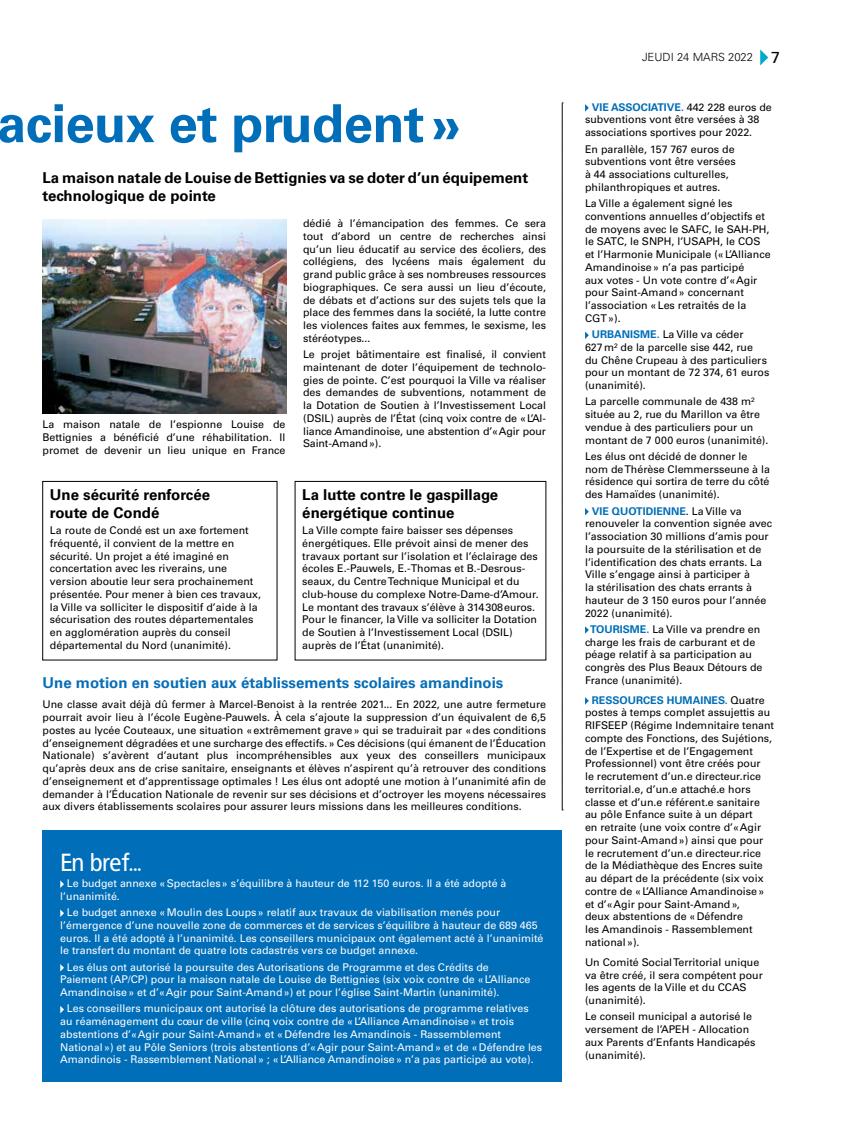
<style>
.page{position:relative;width:851px;height:1134px;background:#fff}
.page>*{position:absolute;margin:0;border:0;box-sizing:border-box;transform-origin:0 0}
.t1{font:700 52.5px "Univers LT";letter-spacing:-.01em;color:#006eb8}
.t2{font:25px "Francophil Sans";letter-spacing:-.015em;color:#fff}
.t3{font:700 15px/18px "Univers LT";color:#000}
.t4{font:700 15px "Univers LT";color:#066eb7}
.t5{font:300 11.25px "Univers LT";color:#000}
.t6{font:10.62px/12.8px "Univers LT";color:#000}
.t7{font:10.62px/12.8px "Univers LT";color:#fff}
.s1{font-weight:400;font-size:16px}
.s2{font-weight:700;color:#006eb8}
</style>
<div class="page">
<svg style="left:760px;top:49px;width:8px;height:16px"></svg>
<div style="left:43px;top:830px;width:519px;height:251px;background:#006eb8"></div>
<svg style="left:60px;top:880px;width:4px;height:8px"></svg>
<svg style="left:60px;top:909px;width:4px;height:8px"></svg>
<svg style="left:60px;top:964px;width:4px;height:7px"></svg>
<svg style="left:60px;top:1006px;width:4px;height:7px"></svg>
<svg style="left:585px;top:104px;width:3px;height:8px"></svg>
<svg style="left:585px;top:331px;width:3px;height:8px"></svg>
<svg style="left:585px;top:508px;width:3px;height:7px"></svg>
<svg style="left:585px;top:626px;width:3px;height:8px"></svg>
<svg style="left:585px;top:697px;width:3px;height:8px"></svg>
<svg style="left:562px;top:103px;width:1px;height:708px"></svg>
<img style="left:43px;top:219px;width:243px;height:194px">
<h1 class="t1" style="left:-3px;top:93px;width:465px">acieux et prudent »</h1>
<h3 class="t3" style="left:43px;top:169px;width:487px">La maison natale de Louise de Bettignies va se doter d’un équipement technologique de pointe</h3>
<p class="t6" style="left:43px;top:418px;width:244px;text-align:justify">La maison natale de l’espionne Louise de Bettignies a bénéficié d’une réhabilitation. Il promet de devenir un lieu unique en France</p>
<h3 class="t3" style="left:50px;top:486px;width:162px">Une sécurité renforcée route de Condé</h3>
<p class="t6" style="left:50px;top:524px;width:213px">La route de Condé est un axe fortement fréquenté, il convient de la mettre en sécurité. Un projet a été imaginé en concertation avec les riverains, une version aboutie leur sera prochainement présentée. Pour mener à bien ces travaux, la Ville va solliciter le dispositif d’aide à la sécurisation des routes départementales en agglomération auprès du conseil départemental du Nord (unanimité).</p>
<p class="t6" style="left:303px;top:217px;width:244px;text-align:justify">dédié à l’émancipation des femmes. Ce sera tout d’abord un centre de recherches ainsi qu’un lieu éducatif au service des écoliers, des collégiens, des lycéens mais également du grand public grâce à ses nombreuses ressources biographiques. Ce sera aussi un lieu d’écoute, de débats et d’actions sur des sujets tels que la place des femmes dans la société, la lutte contre les violences faites aux femmes, le sexisme, les stéréotypes...</p>
<p class="t6" style="left:303px;top:348px;width:244px;text-align:justify">Le projet bâtimentaire est finalisé, il convient maintenant de doter l’équipement de technolo&shy;gies de pointe. C’est pourquoi la Ville va réaliser des demandes de subventions, notamment de la Dotation de Soutien à l’Investissement Local (DSIL) auprès de l’État (cinq voix contre de «L’Al&shy;liance Amandinoise, une abstention d’«Agir pour Saint-Amand»).</p>
<h3 class="t3" style="left:302px;top:486px;width:197px">La lutte contre le gaspillage énergétique continue</h3>
<p class="t6" style="left:302px;top:524px;width:238px">La Ville compte faire baisser ses dépenses énergétiques. Elle prévoit ainsi de mener des travaux portant sur l’isolation et l’éclairage des écoles E.-Pauwels, E.-Thomas et B.-Desrous&shy;seaux, du Centre Technique Municipal et du club-house du complexe Notre-Dame-d’Amour.<br>Le montant des travaux s’élève à 314308euros.<br>Pour le financer, la Ville va solliciter la Dotation de Soutien à l’Investissement Local (DSIL) auprès de l’État (unanimité).</p>
<h3 class="t4" style="left:43px;top:674px;width:462px">Une motion en soutien aux établissements scolaires amandinois</h3>
<p class="t6" style="left:43px;top:698px;width:505px;text-align:justify">Une classe avait déjà dû fermer à Marcel-Benoist à la rentrée 2021... En 2022, une autre fermeture pourrait avoir lieu à l’école Eugène-Pauwels. À cela s’ajoute la suppression d’un équivalent de 6,5 postes au lycée Couteaux, une situation «extrêmement grave» qui se traduirait par «des conditions d’enseignement dégradées et une surcharge des effectifs.» Ces décisions (qui émanent de l’Éducation Nationale) s’avèrent d’autant plus incompréhensibles aux yeux des conseillers municipaux qu’après deux ans de crise sanitaire, enseignants et élèves n’aspirent qu’à retrouver des conditions d’enseignement et d’apprentissage optimales ! Les élus ont adopté une motion à l’unanimité afin de demander à l’Éducation Nationale de revenir sur ses décisions et d’octroyer les moyens nécessaires aux divers établissements scolaires pour assurer leurs missions dans les meilleures conditions.</p>
<h2 class="t2" style="left:60px;top:848px;width:83px">En bref...</h2>
<p class="t7" style="left:60px;top:877px;width:447px;text-indent:7px">Le budget annexe «Spectacles» s’équilibre à hauteur de 112 150 euros. Il a été adopté à l’unanimité.</p>
<p class="t7" style="left:60px;top:906px;width:484px;text-indent:7px">Le budget annexe «Moulin des Loups» relatif aux travaux de viabilisation menés pour l’émergence d’une nouvelle zone de commerces et de services s’équilibre à hauteur de 689 465 euros. Il a été adopté à l’unanimité. Les conseillers municipaux ont également acté à l’unanimité le transfert du montant de quatre lots cadastrés vers ce budget annexe.</p>
<p class="t7" style="left:60px;top:960px;width:471px;text-indent:7px">Les élus ont autorisé la poursuite des Autorisations de Programme et des Crédits de<br>Paiement (AP/CP) pour la maison natale de Louise de Bettignies (six voix contre de «L’Alliance<br>Amandinoise» et d’«Agir pour Saint-Amand») et pour l’église Saint-Martin (unanimité).</p>
<p class="t7" style="left:60px;top:1002px;width:483px;text-indent:7px">Les conseillers municipaux ont autorisé la clôture des autorisations de programme relatives au réaménagement du cœur de ville (cinq voix contre de «L’Alliance Amandinoise» et trois abstentions d’«Agir pour Saint-Amand» et «Défendre les Amandinois - Rassemblement National») et au Pôle Seniors (trois abstentions d’«Agir pour Saint-Amand» et de «Défendre les Amandinois - Rassemblement National» ; «L’Alliance Amandinoise» n’a pas participé au vote).</p>
<p class="t5" style="left:642px;top:50px;width:139px">JEUDI 24 MARS 2022 <span class="s1">7</span></p>
<p class="t6" style="left:585px;top:101px;width:188px;text-indent:7px"><span class="s2">VIE ASSOCIATIVE.</span> 442 228 euros de subventions vont être versées à 38 associations sportives pour 2022.</p>
<p class="t6" style="left:585px;top:142px;width:152px">En parallèle, 157 767 euros de subventions vont être versées à 44 associations culturelles, philanthropiques et autres.</p>
<p class="t6" style="left:585px;top:197px;width:187px">La Ville a également signé les conventions annuelles d’objectifs et de moyens avec le SAFC, le SAH-PH, le SATC, le SNPH, l’USAPH, le COS et l’Harmonie Municipale («L’Alliance<br>Amandinoise» n’a pas participé<br>aux votes - Un vote contre d’«Agir pour Saint-Amand» concernant l’association «Les retraités de la<br>CGT»).</p>
<p class="t6" style="left:585px;top:328px;width:186px;text-indent:7px"><span class="s2">URBANISME.</span> La Ville va céder<br>627m² de la parcelle sise 442, rue<br>du Chêne Crupeau à des particuliers pour un montant de 72 374, 61 euros (unanimité).</p>
<p class="t6" style="left:585px;top:395px;width:185px">La parcelle communale de 438 m² située au 2, rue du Marillon va être vendue à des particuliers pour un montant de 7 000 euros (unanimité).</p>
<p class="t6" style="left:585px;top:450px;width:186px">Les élus ont décidé de donner le nom de Thérèse Clemmersseune à la résidence qui sortira de terre du côté des Hamaïdes (unanimité).</p>
<p class="t6" style="left:585px;top:504px;width:188px;text-indent:7px"><span class="s2">VIE QUOTIDIENNE</span>. La Ville va renouveler la convention signée avec l’association 30 millions d’amis pour la poursuite de la stérilisation et de l’identification des chats errants. La Ville s’engage ainsi à participer à<br>la stérilisation des chats errants à hauteur de 3 150 euros pour l’année 2022 (unanimité).</p>
<p class="t6" style="left:585px;top:623px;width:179px;text-indent:5px"><span class="s2">TOURISME.</span> La Ville va prendre en charge les frais de carburant et de péage relatif à sa participation au congrès des Plus Beaux Détours de<br>France (unanimité).</p>
<p class="t6" style="left:585px;top:694px;width:190px;text-indent:7px"><span class="s2">RESSOURCES HUMAINES.</span> Quatre postes à temps complet assujettis au RIFSEEP (Régime Indemnitaire tenant compte des Fonctions, des Sujétions, de l’Expertise et de l’Engagement Professionnel) vont être créés pour<br>le recrutement d’un.e directeur.rice territorial.e, d’un.e attaché.e hors classe et d’un.e référent.e sanitaire au pôle Enfance suite à un départ<br>en retraite (une voix contre d’«Agir pour Saint-Amand») ainsi que pour le recrutement d’un.e directeur.rice de la Médiathèque des Encres suite au départ de la précédente (six voix contre de «L’Alliance Amandinoise» et d’«Agir pour Saint-Amand»,<br>deux abstentions de «Défendre<br>les Amandinois - Rassemblement national»).</p>
<p class="t6" style="left:585px;top:956px;width:179px">Un Comité Social Territorial unique va être créé, il sera compétent pour les agents de la Ville et du CCAS (unanimité).</p>
<p class="t6" style="left:585px;top:1010px;width:172px">Le conseil municipal a autorisé le versement de l’APEH - Allocation aux Parents d’Enfants Handicapés (unanimité).</p>
</div>
